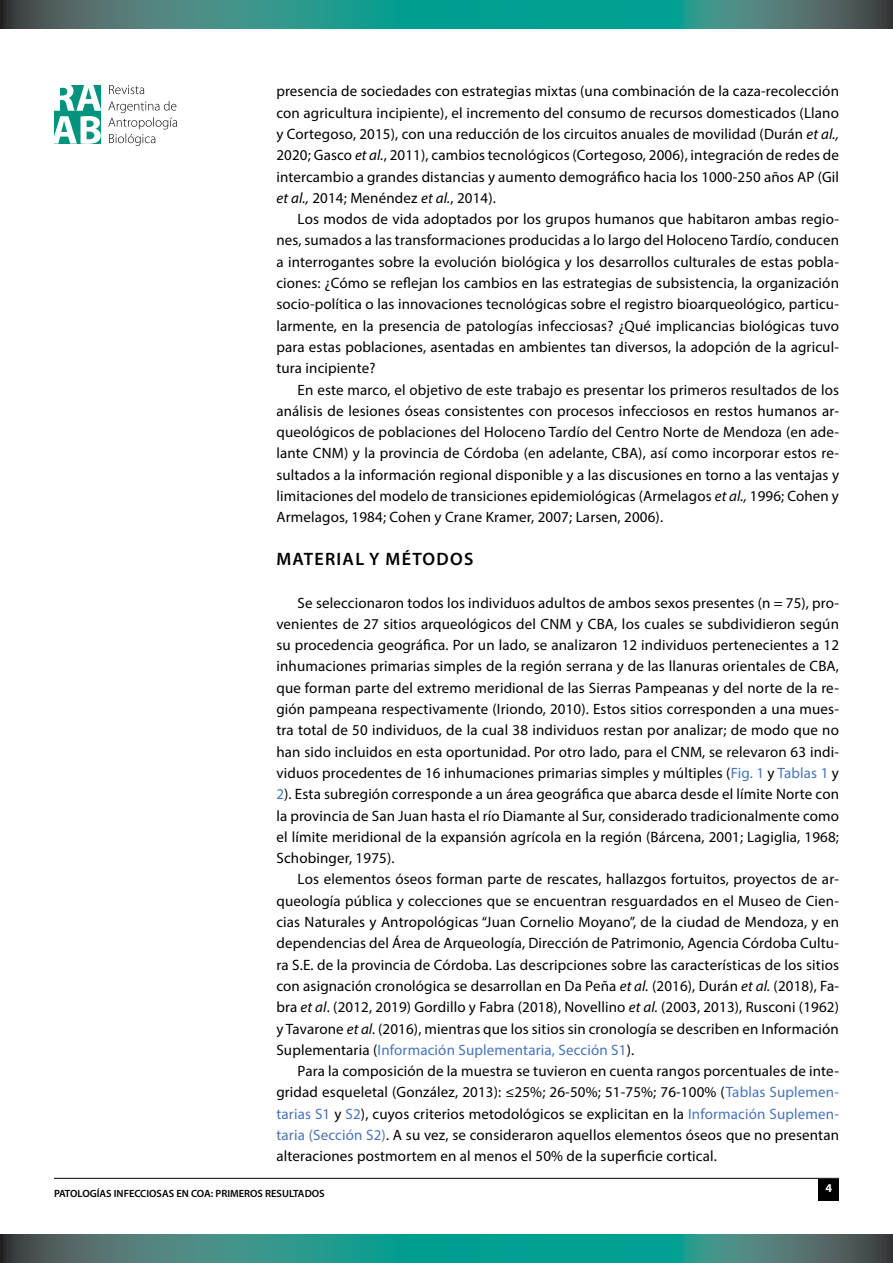
<style>
.page{position:relative;width:893px;height:1263px;background:#fff}
.page>*{position:absolute;margin:0;border:0;box-sizing:border-box;transform-origin:0 0}
.t1{font:600 18px "Myriad Pro";letter-spacing:.07em;color:#000}
.t2{font:15px/21.3px "Myriad Pro";letter-spacing:.01em;color:#000;text-align:justify}
.t3{font:700 12px "Myriad Pro";color:#fff}
.t4{font:600 10.5px "Myriad Pro";color:#000}
.s1{font-style:italic}
.s2{color:#4774ba}
</style>
<div class="page">
<hr style="left:54px;top:1178px;width:785px;height:1px;background:#000">
<svg style="left:0;top:0;width:893px;height:28px;background:#2c887f"></svg>
<svg style="left:0;top:1234px;width:893px;height:29px;background:#2c887f"></svg>
<svg style="left:108px;top:101px;width:69px;height:45px"></svg>
<svg style="left:109px;top:85px;width:35px;height:9px"></svg>
<svg style="left:54px;top:85px;width:47px;height:59px"></svg>
<div style="left:819px;top:1179px;width:20px;height:21px;background:#000"></div>
<p class="t2" style="left:276px;top:80px;width:564px">presencia de sociedades con estrategias mixtas (una combinación de la caza-recolección con agricultura incipiente), el incremento del consumo de recursos domesticados (Llano y Cortegoso, 2015), con una reducción de los circuitos anuales de movilidad (Durán <span class="s1">et al., </span>2020; Gasco <span class="s1">et al.</span>, 2011), cambios tecnológicos (Cortegoso, 2006), integración de redes de intercambio a grandes distancias y aumento demográfico hacia los 1000-250 años AP (Gil <span class="s1">et al.,</span> 2014; Menéndez <span class="s1">et al.</span>, 2014).</p>
<p class="t2" style="left:276px;top:208px;width:564px;text-indent:21px">Los modos de vida adoptados por los grupos humanos que habitaron ambas regio&shy;nes, sumados a las transformaciones producidas a lo largo del Holoceno Tardío, conducen a interrogantes sobre la evolución biológica y los desarrollos culturales de estas pobla&shy;ciones: ¿Cómo se reflejan los cambios en las estrategias de subsistencia, la organización socio-política o las innovaciones tecnológicas sobre el registro bioarqueológico, particu&shy;larmente, en la presencia de patologías infecciosas? ¿Qué implicancias biológicas tuvo para estas poblaciones, asentadas en ambientes tan diversos, la adopción de la agricul&shy;tura incipiente?</p>
<p class="t2" style="left:276px;top:379px;width:564px;text-indent:21px">En este marco, el objetivo de este trabajo es presentar los primeros resultados de los análisis de lesiones óseas consistentes con procesos infecciosos en restos humanos ar&shy;queológicos de poblaciones del Holoceno Tardío del Centro Norte de Mendoza (en ade&shy;lante CNM) y la provincia de Córdoba (en adelante, CBA), así como incorporar estos re&shy;sultados a la información regional disponible y a las discusiones en torno a las ventajas y limitaciones del modelo de transiciones epidemiológicas (Armelagos <span class="s1">et al.,</span> 1996; Cohen y Armelagos, 1984; Cohen y Crane Kramer, 2007; Larsen, 2006).</p>
<p class="t1" style="left:277px;top:547px;width:198px">MATERIAL Y MÉTODOS</p>
<p class="t2" style="left:276px;top:592px;width:564px;text-indent:21px">Se seleccionaron todos los individuos adultos de ambos sexos presentes (n = 75), pro&shy;venientes de 27 sitios arqueológicos del CNM y CBA, los cuales se subdividieron según su procedencia geográfica. Por un lado, se analizaron 12 individuos pertenecientes a 12 inhumaciones primarias simples de la región serrana y de las llanuras orientales de CBA, que forman parte del extremo meridional de las Sierras Pampeanas y del norte de la re&shy;gión pampeana respectivamente (Iriondo, 2010). Estos sitios corresponden a una mues&shy;tra total de 50 individuos, de la cual 38 individuos restan por analizar; de modo que no han sido incluidos en esta oportunidad. Por otro lado, para el CNM, se relevaron 63 indi&shy;viduos procedentes de 16 inhumaciones primarias simples y múltiples (<span class="s2">Fig. 1</span> y <span class="s2">Tablas 1</span> y <span class="s2">2</span>). Esta subregión corresponde a un área geográfica que abarca desde el límite Norte con la provincia de San Juan hasta el río Diamante al Sur, considerado tradicionalmente como el límite meridional de la expansión agrícola en la región (Bárcena, 2001; Lagiglia, 1968; Schobinger, 1975).</p>
<p class="t2" style="left:276px;top:868px;width:564px;text-indent:21px">Los elementos óseos forman parte de rescates, hallazgos fortuitos, proyectos de ar&shy;queología pública y colecciones que se encuentran resguardados en el Museo de Cien&shy;cias Naturales y Antropológicas “Juan Cornelio Moyano”, de la ciudad de Mendoza, y en dependencias del Área de Arqueología, Dirección de Patrimonio, Agencia Córdoba Cultu&shy;ra S.E. de la provincia de Córdoba. Las descripciones sobre las características de los sitios con asignación cronológica se desarrollan en Da Peña <span class="s1">et al.</span> (2016), Durán <span class="s1">et al.</span> (2018), Fa&shy;bra <span class="s1">et al</span>. (2012, 2019) Gordillo y Fabra (2018), Novellino <span class="s1">et al.</span> (2003, 2013), Rusconi (1962) y Tavarone <span class="s1">et al.</span> (2016), mientras que los sitios sin cronología se describen en Información Suplementaria (<span class="s2">Información Suplementaria, Sección S1</span>).</p>
<p class="t2" style="left:276px;top:1060px;width:564px;text-indent:21px">Para la composición de la muestra se tuvieron en cuenta rangos porcentuales de inte&shy;gridad esqueletal (González, 2013): ≤25%; 26-50%; 51-75%; 76-100% (<span class="s2">Tablas Suplemen&shy;tarias S1</span> y <span class="s2">S2</span>), cuyos criterios metodológicos se explicitan en la <span class="s2">Información Suplemen&shy;taria (Sección S2)</span>. A su vez, se consideraron aquellos elementos óseos que no presentan alteraciones postmortem en al menos el 50% de la superficie cortical.</p>
<p class="t4" style="left:54px;top:1187px;width:272px">PATOLOGÍAS INFECCIOSAS EN COA: PRIMEROS RESULTADOS</p>
<p class="t3" style="left:825px;top:1180px;width:8px">4</p>
</div>
